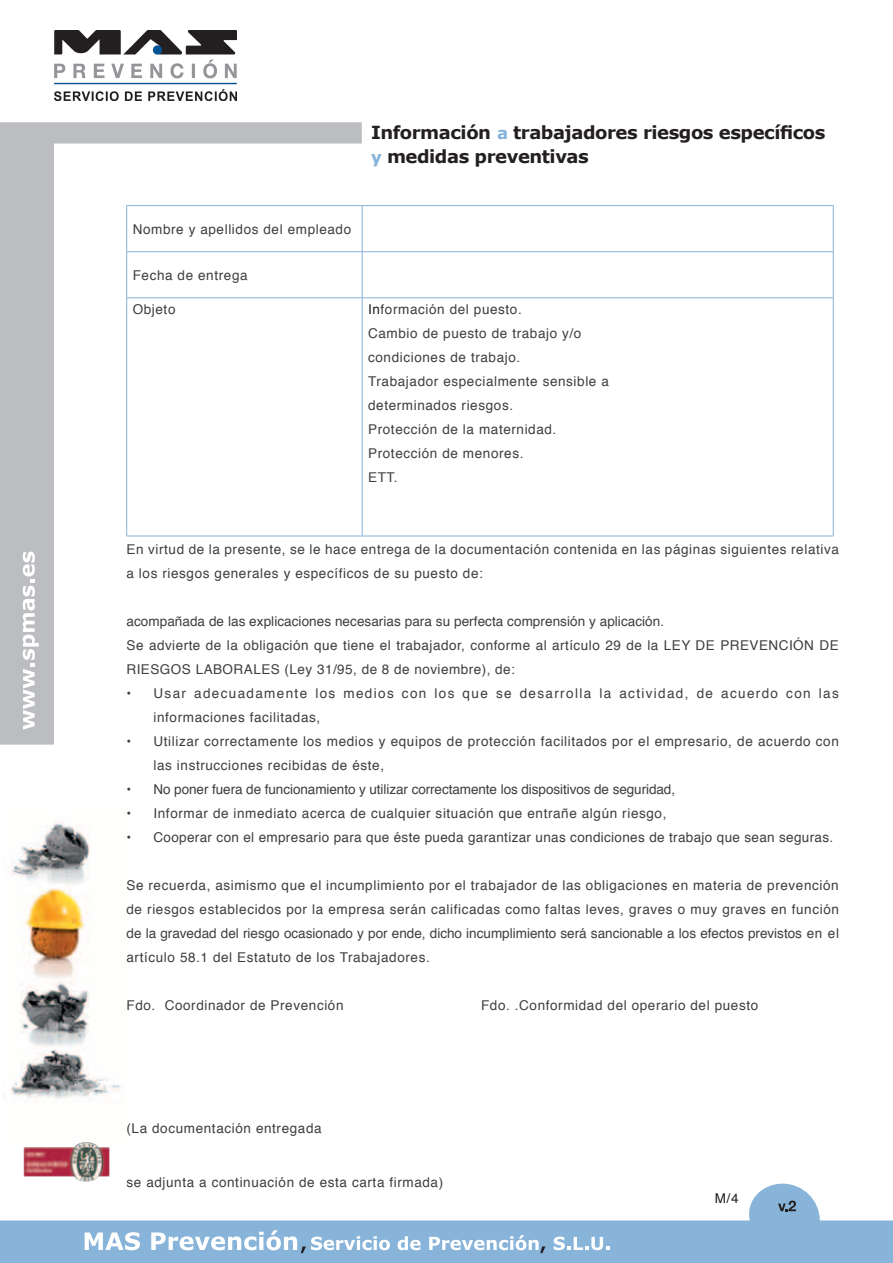
<style>
.page{position:relative;width:893px;height:1263px;background:#fff}
.page>*{position:absolute;margin:0;border:0;box-sizing:border-box;transform-origin:0 0}
.t1{font:700 18px/24px "Verdana";letter-spacing:-.025em;color:#231f20}
.t2{font:13.5px/24px "Helvetica";letter-spacing:.045em;color:#3e3e3f}
.t3{font:13.5px/24px "Helvetica";letter-spacing:.1em;color:#3e3e3f}
.t4{font:13.5px "Helvetica";letter-spacing:.025em;color:#3e3e3f}
.t5{font:13.5px "Helvetica";letter-spacing:-.005em;color:#3e3e3f}
.t6{font:13.5px "Helvetica";color:#231f20}
.s1{font-size:16.5px;color:#86b2d9}
.s2{color:#231f20}
</style>
<div class="page">
<svg style="left:0;top:122px;width:362px;height:623px"></svg>
<svg style="left:0;top:1183px;width:893px;height:80px"></svg>
<svg style="left:23px;top:550px;width:16px;height:180px"></svg>
<img style="left:3px;top:822px;width:117px;height:279px">
<img style="left:24px;top:1142px;width:85px;height:40px">
<svg style="left:778px;top:1200px;width:18px;height:11px"></svg>
<svg style="left:85px;top:1232px;width:55px;height:18px"></svg>
<svg style="left:151px;top:1230px;width:239px;height:23px"></svg>
<svg style="left:398px;top:1236px;width:23px;height:14px"></svg>
<svg style="left:429px;top:1235px;width:116px;height:18px"></svg>
<svg style="left:554px;top:1236px;width:55px;height:14px"></svg>
<hr style="left:126px;top:205px;width:236px;height:1px;background:#86b2d9">
<hr style="left:126px;top:206px;width:1px;height:45px;background:#86b2d9">
<hr style="left:362px;top:205px;width:471px;height:1px;background:#86b2d9">
<hr style="left:362px;top:206px;width:1px;height:45px;background:#86b2d9">
<hr style="left:833px;top:206px;width:1px;height:45px;background:#86b2d9">
<hr style="left:126px;top:251px;width:236px;height:1px;background:#86b2d9">
<hr style="left:126px;top:252px;width:1px;height:46px;background:#86b2d9">
<hr style="left:362px;top:251px;width:471px;height:1px;background:#86b2d9">
<hr style="left:362px;top:252px;width:1px;height:46px;background:#86b2d9">
<hr style="left:833px;top:252px;width:1px;height:46px;background:#86b2d9">
<hr style="left:126px;top:298px;width:236px;height:1px;background:#86b2d9">
<hr style="left:126px;top:298px;width:1px;height:238px;background:#86b2d9">
<hr style="left:362px;top:298px;width:471px;height:1px;background:#86b2d9">
<hr style="left:362px;top:298px;width:1px;height:238px;background:#86b2d9">
<hr style="left:833px;top:298px;width:1px;height:238px;background:#86b2d9">
<hr style="left:126px;top:536px;width:236px;height:1px;background:#86b2d9">
<hr style="left:362px;top:536px;width:471px;height:1px;background:#86b2d9">
<img style="left:54px;top:31px;width:183px;height:69px">
<h1 class="t1" style="left:371px;top:120px;width:456px">Información <span class="s1">a</span> trabajadores riesgos específicos <span class="s1">y</span> medidas preventivas</h1>
<p class="t2" style="left:133px;top:217px;width:220px">Nombre y apellidos del empleado</p>
<p class="t2" style="left:133px;top:263px;width:116px">Fecha de entrega</p>
<p class="t2" style="left:133px;top:298px;width:44px">Objeto</p>
<p class="t2" style="left:368px;top:298px;width:242px"><span class="s2">In</span>formación del puesto.<br>Cambio de puesto de trabajo y/o condiciones de trabajo.<br>Trabajador especialmente sensible a determinados riesgos.<br>Protección de la maternidad.<br>Protección de menores.<br>ETT.</p>
<p class="t2" style="left:127px;top:538px;width:714px">En virtud de la presente, se le hace entrega de la documentación contenida en las páginas siguientes relativa a los riesgos generales y específicos de su puesto de:</p>
<p class="t2" style="left:127px;top:610px;width:714px">acompañada de las explicaciones necesarias para su perfecta comprensión y aplicación.<br>Se advierte de la obligación que tiene el trabajador, conforme al artículo 29 de la LEY DE PREVENCIÓN DE<br>RIESGOS LABORALES (Ley 31/95, de 8 de noviembre), de:</p>
<p class="t3" style="left:154px;top:682px;width:687px;text-indent:-27px">• Usar adecuadamente los medios con los que se desarrolla la actividad, de acuerdo con las informaciones facilitadas,</p>
<p class="t2" style="left:154px;top:730px;width:687px;text-indent:-27px">• Utilizar correctamente los medios y equipos de protección facilitados por el empresario, de acuerdo con las instrucciones recibidas de éste,</p>
<p class="t5" style="left:127px;top:779px;width:550px">• No poner fuera de funcionamiento y utilizar correctamente los dispositivos de seguridad,</p>
<p class="t2" style="left:127px;top:802px;width:541px">• Informar de inmediato acerca de cualquier situación que entrañe algún riesgo,</p>
<p class="t4" style="left:127px;top:827px;width:708px">• Cooperar con el empresario para que éste pueda garantizar unas condiciones de trabajo que sean seguras.</p>
<p class="t2" style="left:127px;top:874px;width:714px;text-align:justify">Se recuerda, asimismo que el incumplimiento por el trabajador de las obligaciones en materia de prevención de riesgos establecidos por la empresa serán calificadas como faltas leves, graves o muy graves en función de la gravedad del riesgo ocasionado y por ende, dicho incumplimiento será sancionable a los efectos previstos en el artículo 58.1 del Estatuto de los Trabajadores.</p>
<p class="t2" style="left:127px;top:994px;width:219px">Fdo. Coordinador de Prevención</p>
<p class="t2" style="left:481px;top:994px;width:279px">Fdo. .Conformidad del operario del puesto</p>
<p class="t2" style="left:127px;top:1117px;width:197px">(La documentación entregada</p>
<p class="t2" style="left:127px;top:1171px;width:318px">se adjunta a continuación de esta carta firmada)</p>
<p class="t6" style="left:715px;top:1188px;width:25px">M/4</p>
</div>
